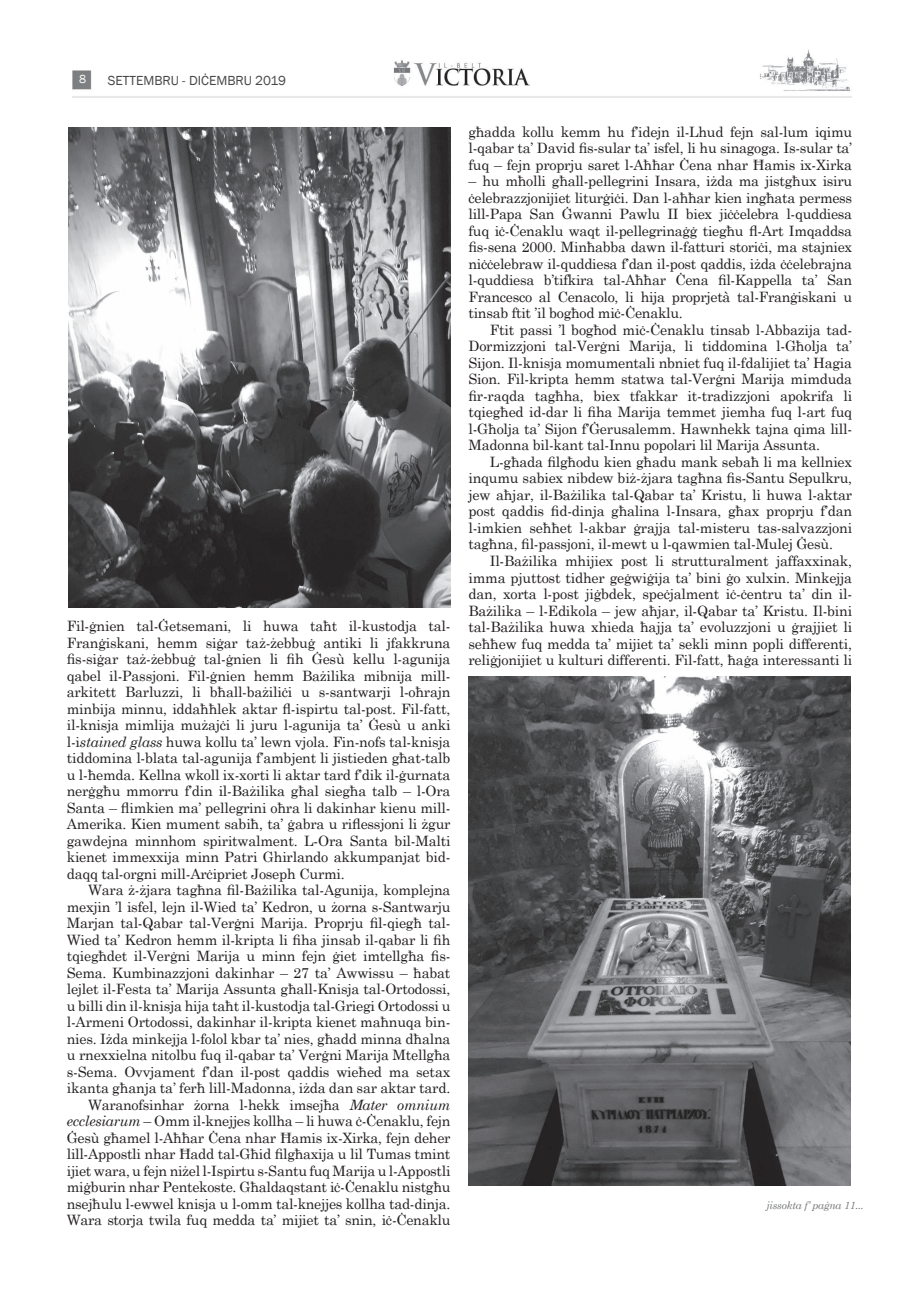
<style>
.page{position:relative;width:919px;height:1289px;background:#fff}
.page>*{position:absolute;margin:0;border:0;box-sizing:border-box;transform-origin:0 0}
.t1{font:14.25px/16.5px "Century Schoolbook";letter-spacing:-.015em;color:#231f20;text-align:justify}
.t2{font:13.5px "Franklin Gothic";color:#464748}
.t3{font:12px "Franklin Gothic";color:#fff}
.t4{font:italic 10.5px "Century Schoolbook";letter-spacing:-.02em;color:#76787b}
.s1{font-style:italic}
</style>
<div class="page">
<img style="left:72px;top:50px;width:778px;height:48px">
<img style="left:69px;top:128px;width:381px;height:479px">
<img style="left:469px;top:676px;width:381px;height:509px">
<p class="t3" style="left:79px;top:72px;width:9px">8</p>
<p class="t2" style="left:108px;top:72px;width:180px">SETTEMBRU - DIĊEMBRU 2019</p>
<p class="t1" style="left:67px;top:616px;width:385px">Fil-ġnien tal-Ġetsemani, li huwa taħt il-kustodja tal-Franġiskani, hemm siġar taż-żebbuġ antiki li jfakkruna fis-siġar taż-żebbuġ tal-ġnien li fih Ġesù kellu l-agunija qabel il-Passjoni. Fil-ġnien hemm Bażilika mibnija mill&shy;arkitett Barluzzi, li bħall-bażiliċi u s-santwarji l-oħrajn minbija minnu, iddaħħlek aktar fl-ispirtu tal-post. Fil-fatt, il-knisja mimlija mużajċi li juru l-agunija ta’ Ġesù u anki l-i<span class="s1">stained glass</span> huwa kollu ta’ lewn vjola. Fin-nofs tal-knisja tiddomina l-blata tal-agunija f’ambjent li jistieden għat-talb u l-ħemda. Kellna wkoll ix-xorti li aktar tard f’dik il-ġurnata nerġgħu mmorru f’din il-Bażilika għal siegħa talb – l-Ora Santa – flimkien ma’ pellegrini oħra li dakinhar kienu mill-Amerika. Kien mument sabiħ, ta’ ġabra u riflessjoni li żgur gawdejna minnhom spiritwalment. L-Ora Santa bil-Malti kienet immexxija minn Patri Ghirlando akkumpanjat bid&shy;daqq tal-orgni mill-Arċipriet Joseph Curmi.</p>
<p class="t1" style="left:67px;top:880px;width:385px;text-align:right">Wara ż-żjara tagħna fil-Bażilika tal-Agunija, komplejna mexjin ’l isfel, lejn il-Wied ta’ Kedron, u żorna s-Santwarju Marjan tal-Qabar tal-Verġni Marija. Proprju fil-qiegħ tal-Wied ta’ Kedron hemm il-kripta li fiha jinsab il-qabar li fih tqiegħdet il-Verġni Marija u minn fejn ġiet imtellgħa fis-Sema. Kumbinazzjoni dakinhar – 27 ta’ Awwissu – ħabat lejlet il-Festa ta’ Marija Assunta għall-Knisja tal-Ortodossi, u billi din il-knisja hija taħt il-kustodja tal-Griegi Ortodossi u l-Armeni Ortodossi, dakinhar il-kripta kienet maħnuqa bin&shy;nies. Iżda minkejja l-folol kbar ta’ nies, għadd minna dħalna u rnexxielna nitolbu fuq il-qabar ta’ Verġni Marija Mtellgħa s-Sema. Ovvjament f’dan il-post qaddis wieħed ma setax ikanta għanja ta’ ferħ lill-Madonna, iżda dan sar aktar tard.<br>Waranofsinhar żorna l-hekk imsejħa <span class="s1">Mater omnium ecclesiarum</span> – Omm il-knejjes kollha – li huwa ċ-Ċenaklu, fejn Ġesù għamel l-Aħħar Ċena nhar Ħamis ix-Xirka, fejn deher lill-Appostli nhar Ħadd tal-Għid filgħaxija u lil Tumas tmint ijiet wara, u fejn niżel l-Ispirtu s-Santu fuq Marija u l-Appostli miġburin nhar Pentekoste. Għaldaqstant iċ-Ċenaklu nistgħu nsejħulu l-ewwel knisja u l-omm tal-knejjes kollha tad-dinja.<br>Wara storja twila fuq medda ta’ mijiet ta’ snin, iċ-Ċenaklu</p>
<p class="t1" style="left:468px;top:122px;width:385px">għadda kollu kemm hu f’idejn il-Lhud fejn sal-lum iqimu l-qabar ta’ David fis-sular ta’ isfel, li hu sinagoga. Is-sular ta’ fuq – fejn proprju saret l-Aħħar Ċena nhar Ħamis ix-Xirka</p>
<p class="t1" style="left:468px;top:172px;width:385px">– hu mħolli għall-pellegrini Insara, iżda ma jistgħux isiru ċelebrazzjonijiet liturġiċi. Dan l-aħħar kien ingħata permess lill-Papa San Ġwanni Pawlu II biex jiċċelebra l-quddiesa fuq iċ-Ċenaklu waqt il-pellegrinaġġ tiegħu fl-Art Imqaddsa fis-sena 2000. Minħabba dawn il-fatturi storiċi, ma stajniex niċċelebraw il-quddiesa f’dan il-post qaddis, iżda ċċelebrajna l-quddiesa b’tifkira tal-Aħħar Ċena fil-Kappella ta’ San Francesco al Cenacolo, li hija proprjetà tal-Franġiskani u tinsab ftit ’il bogħod miċ-Ċenaklu.</p>
<p class="t1" style="left:468px;top:320px;width:385px;text-indent:21px">Ftit passi ’l bogħod miċ-Ċenaklu tinsab l-Abbazija tad-Dormizzjoni tal-Verġni Marija, li tiddomina l-Għolja ta’ Sijon. Il-knisja momumentali nbniet fuq il-fdalijiet ta’ Hagia Sion. Fil-kripta hemm statwa tal-Verġni Marija mimduda fir-raqda tagħha, biex tfakkar it-tradizzjoni apokrifa li tqiegħed id-dar li fiha Marija temmet jiemha fuq l-art fuq l-Għolja ta’ Sijon f’Ġerusalemm. Hawnhekk tajna qima lill-Madonna bil-kant tal-Innu popolari lil Marija Assunta.</p>
<p class="t1" style="left:468px;top:452px;width:385px;text-indent:21px">L-għada filgħodu kien għadu mank sebaħ li ma kellniex inqumu sabiex nibdew biż-żjara tagħna fis-Santu Sepulkru, jew aħjar, il-Bażilika tal-Qabar ta’ Kristu, li huwa l-aktar post qaddis fid-dinja għalina l-Insara, għax proprju f’dan l-imkien seħħet l-akbar ġrajja tal-misteru tas-salvazzjoni tagħna, fil-passjoni, il-mewt u l-qawmien tal-Mulej Ġesù.</p>
<p class="t1" style="left:468px;top:551px;width:385px;text-indent:21px">Il-Bażilika mhijiex post li strutturalment jaffaxxinak, imma pjuttost tidher geġwiġija ta’ bini ġo xulxin. Minkejja dan, xorta l-post jiġbdek, speċjalment iċ-ċentru ta’ din il-Bażilika – l-Edikola – jew aħjar, il-Qabar ta’ Kristu. Il-bini tal-Bażilika huwa xhieda ħajja ta’ evoluzzjoni u ġrajjiet li seħħew fuq medda ta’ mijiet ta’ sekli minn popli differenti, reliġjonijiet u kulturi differenti. Fil-fatt, ħaġa interessanti li</p>
<p class="t4" style="left:766px;top:1197px;width:99px">jissokta f’ paġna 11...</p>
</div>
